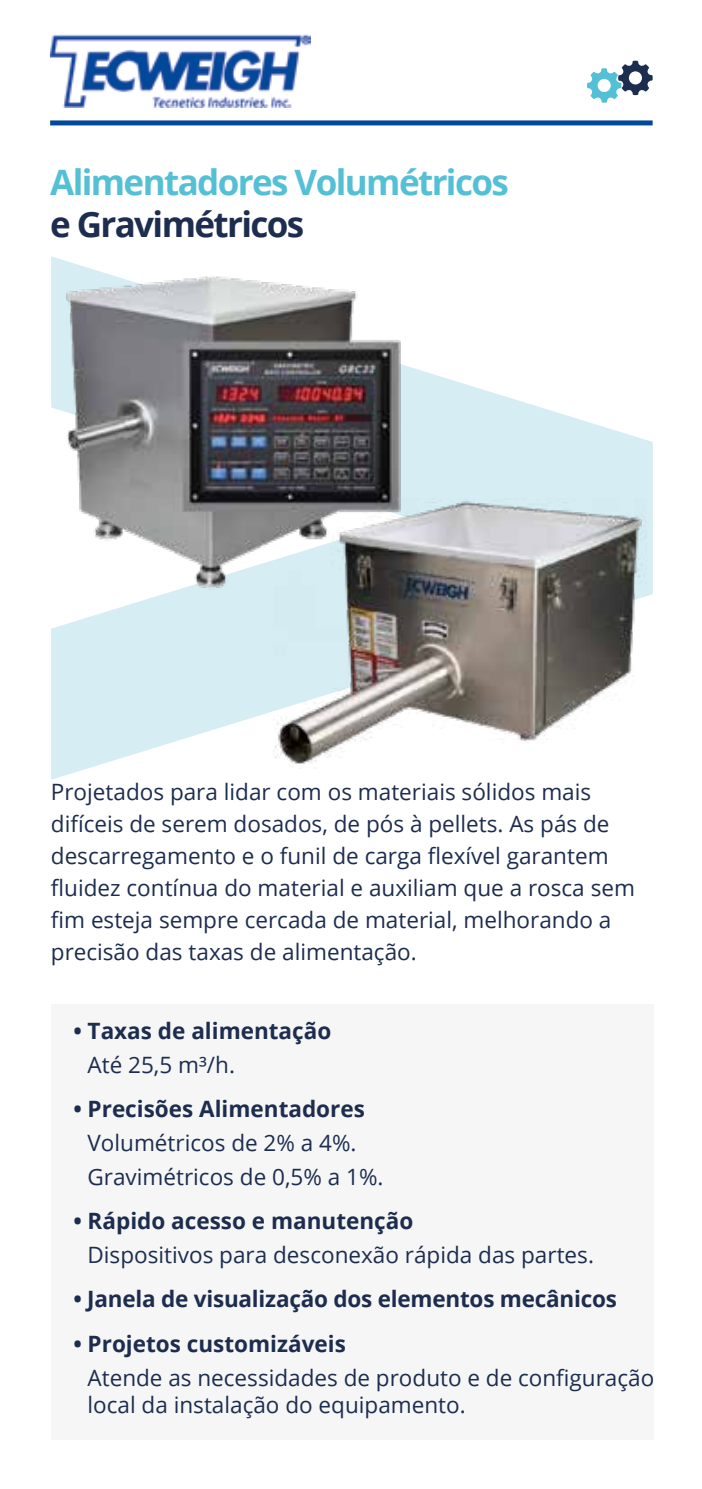
<style>
.page{position:relative;width:702px;height:1489px;background:#fff}
.page>*{position:absolute;margin:0;border:0;box-sizing:border-box;transform-origin:0 0}
.t1{font:700 35px "Open Sans";letter-spacing:-.045em;color:#54c0d5}
.t2{font:700 35px "Open Sans";letter-spacing:-.045em;color:#1d2d4f}
.t3{font:22.5px/32px "Open Sans";color:#1d2d4f}
.t4{font:700 22.5px "Open Sans";color:#1d2d4f}
</style>
<div class="page">
<svg style="left:51px;top:593px;width:601px;height:186px;fill:#d7edf4"></svg>
<svg style="left:468px;top:385px;width:184px;height:208px;fill:#d7edf4"></svg>
<div style="left:51px;top:1003px;width:602px;height:436px;background:#f6f6f6"></div>
<img style="left:273px;top:498px;width:373px;height:270px">
<img style="left:51px;top:35px;width:259px;height:73px">
<img style="left:51px;top:256px;width:417px;height:360px">
<div style="left:50px;top:120px;width:602px;height:5px;background:#00499a"></div>
<svg style="left:587px;top:61px;width:65px;height:42px"></svg>
<h1 class="t1" style="left:50px;top:158px;width:460px">Alimentadores Volumétricos</h1>
<h1 class="t2" style="left:50px;top:200px;width:256px">e Gravimétricos</h1>
<p class="t3" style="left:51px;top:775px;width:585px">Projetados para lidar com os materiais sólidos mais difíceis de serem dosados, de pós à pellets. As pás de descarregamento e o funil de carga flexível garantem fluidez contínua do material e auxiliam que a rosca sem fim esteja sempre cercada de material, melhorando a precisão das taxas de alimentação.</p>
<p class="t4" style="left:73px;top:1014px;width:259px">• Taxas de alimentação</p>
<p class="t3" style="left:87px;top:1047px;width:149px">Até 25,5 m³/h.</p>
<p class="t4" style="left:73px;top:1092px;width:293px">• Precisões Alimentadores</p>
<p class="t3" style="left:87px;top:1125px;width:297px;line-height:34px">Volumétricos de 2% a 4%.<br>Gravimétricos de 0,5% a 1%.</p>
<p class="t4" style="left:73px;top:1205px;width:341px">• Rápido acesso e manutenção</p>
<p class="t3" style="left:87px;top:1238px;width:508px">Dispositivos para desconexão rápida das partes.</p>
<p class="t4" style="left:73px;top:1283px;width:545px">• Janela de visualização dos elementos mecânicos</p>
<p class="t4" style="left:73px;top:1327px;width:274px">• Projetos customizáveis</p>
<p class="t3" style="left:87px;top:1363px;width:568px;line-height:27px">Atende as necessidades de produto e de configuração local da instalação do equipamento.</p>
</div>
